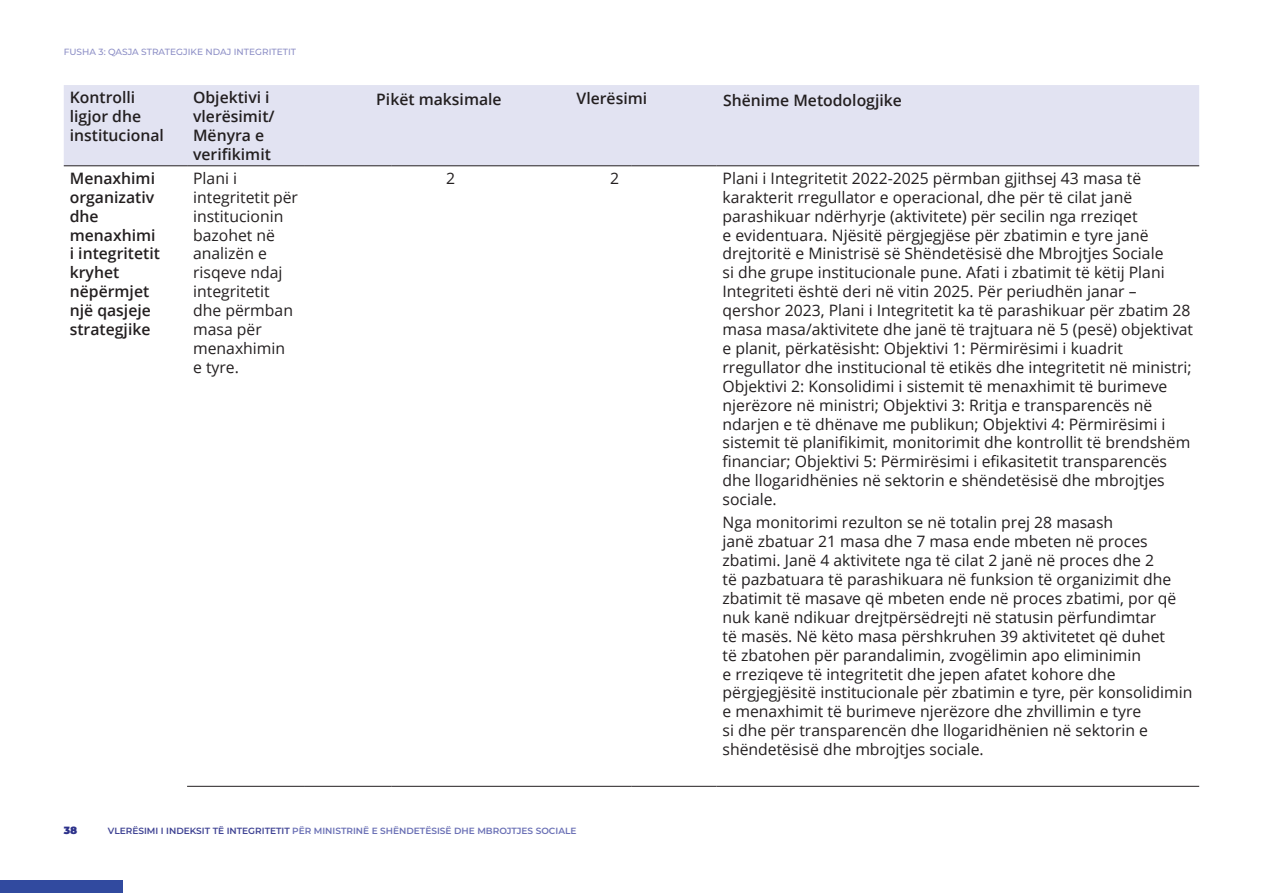
<style>
.page{position:relative;width:1263px;height:893px;background:#fff}
.page>*{position:absolute;margin:0;border:0;box-sizing:border-box;transform-origin:0 0}
.t1{font:15.75px/18.9px "Open Sans";color:#231f20}
.t2{font:600 15.75px/18.9px "Open Sans";color:#231f20}
.t3{font:900 10.5px "Montserrat";color:#2d328b}
.t4{font:600 9px "Montserrat";color:#6a70b5}
.t5{font:500 9px "Montserrat";color:#8d8fc6}
.s1{color:#3e4293}
</style>
<div class="page">
<div style="left:0;top:880px;width:122px;height:13px;background:#314a9f"></div>
<div style="left:64px;top:85px;width:1135px;height:81px;background:#e2e3f2"></div>
<hr style="left:64px;top:166px;width:123px;height:1px;background:#231f20">
<hr style="left:187px;top:166px;width:117px;height:1px;background:#231f20">
<hr style="left:304px;top:166px;width:87px;height:1px;background:#231f20">
<hr style="left:391px;top:166px;width:240px;height:1px;background:#231f20">
<hr style="left:631px;top:166px;width:85px;height:1px;background:#231f20">
<hr style="left:716px;top:166px;width:483px;height:1px;background:#231f20">
<hr style="left:187px;top:786px;width:117px;height:1px;background:#231f20">
<hr style="left:304px;top:786px;width:87px;height:1px;background:#231f20">
<hr style="left:391px;top:786px;width:240px;height:1px;background:#231f20">
<hr style="left:631px;top:786px;width:85px;height:1px;background:#231f20">
<hr style="left:716px;top:786px;width:483px;height:1px;background:#231f20">
<p class="t5" style="left:64px;top:46px;width:234px">FUSHA 3: QASJA STRATEGJIKE NDAJ INTEGRITETIT</p>
<p class="t2" style="left:70px;top:88px;width:96px">Kontrolli ligjor dhe institucional</p>
<p class="t2" style="left:193px;top:88px;width:83px">Objektivi i vlerësimit/<br>Mënyra e verifikimit</p>
<p class="t2" style="left:723px;top:90px;width:180px">Shënime Metodologjike</p>
<p class="t2" style="left:70px;top:168px;width:92px">Menaxhimi organizativ dhe menaxhimi i integritetit kryhet nëpërmjet një qasjeje strategjike</p>
<p class="t1" style="left:193px;top:168px;width:106px">Plani i integritetit për institucionin bazohet në analizën e risqeve ndaj integritetit dhe përmban masa për menaxhimin<br>e tyre.</p>
<p class="t1" style="left:446px;top:168px;width:11px">2</p>
<p class="t1" style="left:610px;top:168px;width:11px">2</p>
<p class="t1" style="left:722px;top:168px;width:472px">Plani i Integritetit 2022-2025 përmban gjithsej 43 masa të karakterit rregullator e operacional, dhe për të cilat janë parashikuar ndërhyrje (aktivitete) për secilin nga rreziqet<br>e evidentuara. Njësitë përgjegjëse për zbatimin e tyre janë drejtoritë e Ministrisë së Shëndetësisë dhe Mbrojtjes Sociale<br>si dhe grupe institucionale pune. Afati i zbatimit të këtij Plani Integriteti është deri në vitin 2025. Për periudhën janar – qershor 2023, Plani i Integritetit ka të parashikuar për zbatim 28 masa masa/aktivitete dhe janë të trajtuara në 5 (pesë) objektivat e planit, përkatësisht: Objektivi 1: Përmirësimi i kuadrit rregullator dhe institucional të etikës dhe integritetit në ministri; Objektivi 2: Konsolidimi i sistemit të menaxhimit të burimeve njerëzore në ministri; Objektivi 3: Rritja e transparencës në ndarjen e të dhënave me publikun; Objektivi 4: Përmirësimi i sistemit të planifikimit, monitorimit dhe kontrollit të brendshëm financiar; Objektivi 5: Përmirësimi i efikasitetit transparencës dhe llogaridhënies në sektorin e shëndetësisë dhe mbrojtjes sociale.</p>
<p class="t1" style="left:722px;top:513px;width:471px">Nga monitorimi rezulton se në totalin prej 28 masash<br>janë zbatuar 21 masa dhe 7 masa ende mbeten në proces zbatimi. Janë 4 aktivitete nga të cilat 2 janë në proces dhe 2<br>të pazbatuara të parashikuara në funksion të organizimit dhe zbatimit të masave që mbeten ende në proces zbatimi, por që nuk kanë ndikuar drejtpërsëdrejti në statusin përfundimtar<br>të masës. Në këto masa përshkruhen 39 aktivitetet që duhet<br>të zbatohen për parandalimin, zvogëlimin apo eliminimin<br>e rreziqeve të integritetit dhe jepen afatet kohore dhe përgjegjësitë institucionale për zbatimin e tyre, për konsolidimin e menaxhimit të burimeve njerëzore dhe zhvillimin e tyre<br>si dhe për transparencën dhe llogaridhënien në sektorin e shëndetësisë dhe mbrojtjes sociale.</p>
<p class="t2" style="left:376px;top:90px;width:127px">Pikët maksimale</p>
<p class="t2" style="left:577px;top:89px;width:72px">Vlerësimi</p>
<p class="t3" style="left:64px;top:822px;width:15px">38</p>
<p class="t4" style="left:108px;top:824px;width:470px"><span class="s1">VLERËSIMI I INDEKSIT TË INTEGRITETIT</span> PËR MINISTRINË E SHËNDETËSISË DHE MBROJTJES SOCIALE</p>
</div>
